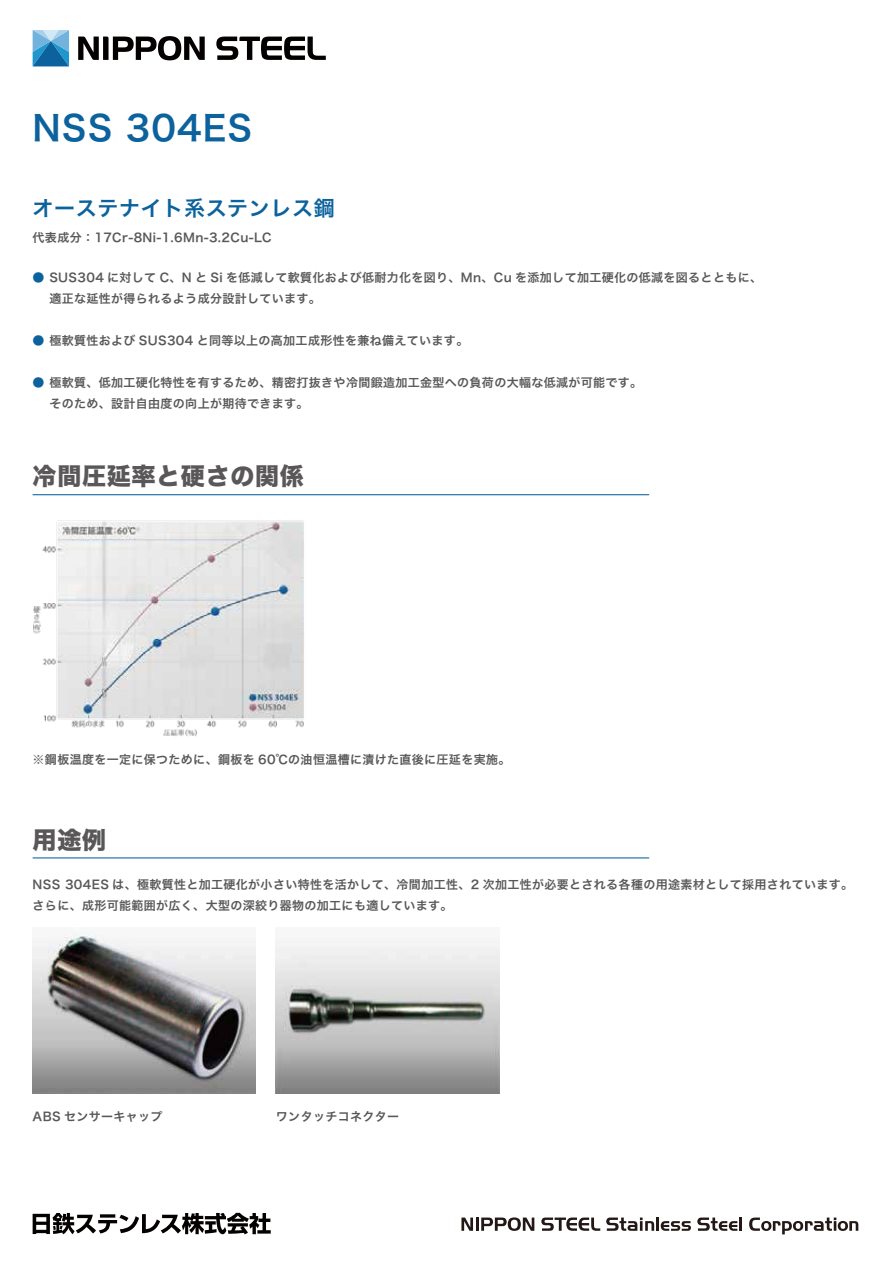
<style>
.page{position:relative;width:893px;height:1263px;background:#fff}
.page>*{position:absolute;margin:0;border:0;box-sizing:border-box;transform-origin:0 0}
.t1{font:34.5px "Hira Kaku Pro W6";letter-spacing:.03em;color:#0b629d}
.t2{font:24px "Hira Kaku Std W8";letter-spacing:.03em;color:#595757}
.t3{font:21px "Hira Kaku Pro W6";letter-spacing:.03em;color:#0b629d}
.t4{font:12px/21px "Hira Kaku Pro W6";letter-spacing:.03em;color:#595757}
.s1{color:#0b629d}
</style>
<div class="page">
<hr style="left:33px;top:494px;width:616px;height:1px;background:#0b629d">
<hr style="left:33px;top:857px;width:616px;height:1px;background:#0b629d">
<img style="left:33px;top:520px;width:271px;height:217px">
<img style="left:32px;top:928px;width:224px;height:166px">
<img style="left:276px;top:940px;width:223px;height:154px">
<svg style="left:33px;top:30px;width:36px;height:36px"></svg>
<svg style="left:78px;top:36px;width:127px;height:24px"></svg>
<svg style="left:216px;top:37px;width:110px;height:23px"></svg>
<svg style="left:33px;top:1213px;width:238px;height:21px"></svg>
<svg style="left:461px;top:1217px;width:12px;height:14px"></svg>
<hr style="left:476px;top:1217px;width:3px;height:14px;background:#231815">
<svg style="left:481px;top:1217px;width:53px;height:14px"></svg>
<svg style="left:541px;top:1217px;width:59px;height:14px"></svg>
<svg style="left:606px;top:1217px;width:48px;height:14px"></svg>
<hr style="left:656px;top:1217px;width:3px;height:14px;background:#231815">
<svg style="left:661px;top:1221px;width:30px;height:10px"></svg>
<svg style="left:697px;top:1217px;width:45px;height:14px"></svg>
<svg style="left:749px;top:1217px;width:109px;height:17px"></svg>
<h1 class="t1" style="left:33px;top:97px;width:221px">NSS 304ES</h1>
<h3 class="t3" style="left:33px;top:189px;width:304px">オーステナイト系ステンレス鋼</h3>
<p class="t4" style="left:33px;top:226px;width:241px">代表成分：17Cr-8Ni-1.6Mn-3.2Cu-LC</p>
<p class="t4" style="left:33px;top:266px;width:731px"><span class="s1">●</span> SUS304 に対して C、N と Si を低減して軟質化および低耐力化を図り、Mn、Cu を添加して加工硬化の低減を図るとともに、　 適正な延性が得られるよう成分設計しています。</p>
<p class="t4" style="left:33px;top:329px;width:437px"><span class="s1">●</span> 極軟質性および SUS304 と同等以上の高加工成形性を兼ね備えています。</p>
<p class="t4" style="left:33px;top:371px;width:611px"><span class="s1">●</span> 極軟質、低加工硬化特性を有するため、精密打抜きや冷間鍛造加工金型への負荷の大幅な低減が可能です。　 そのため、設計自由度の向上が期待できます。</p>
<h2 class="t2" style="left:33px;top:463px;width:273px">冷間圧延率と硬さの関係</h2>
<p class="t4" style="left:33px;top:748px;width:479px">※鋼板温度を一定に保つために、鋼板を 60℃の油恒温槽に漬けた直後に圧延を実施。</p>
<h2 class="t2" style="left:33px;top:826px;width:75px">用途例</h2>
<p class="t4" style="left:33px;top:874px;width:822px">NSS 304ES は、極軟質性と加工硬化が小さい特性を活かして、冷間加工性、2 次加工性が必要とされる各種の用途素材として採用されています。さらに、成形可能範囲が広く、大型の深絞り器物の加工にも適しています。</p>
<p class="t4" style="left:33px;top:1105px;width:131px">ABS センサーキャップ</p>
<p class="t4" style="left:276px;top:1105px;width:125px">ワンタッチコネクター</p>
</div>
